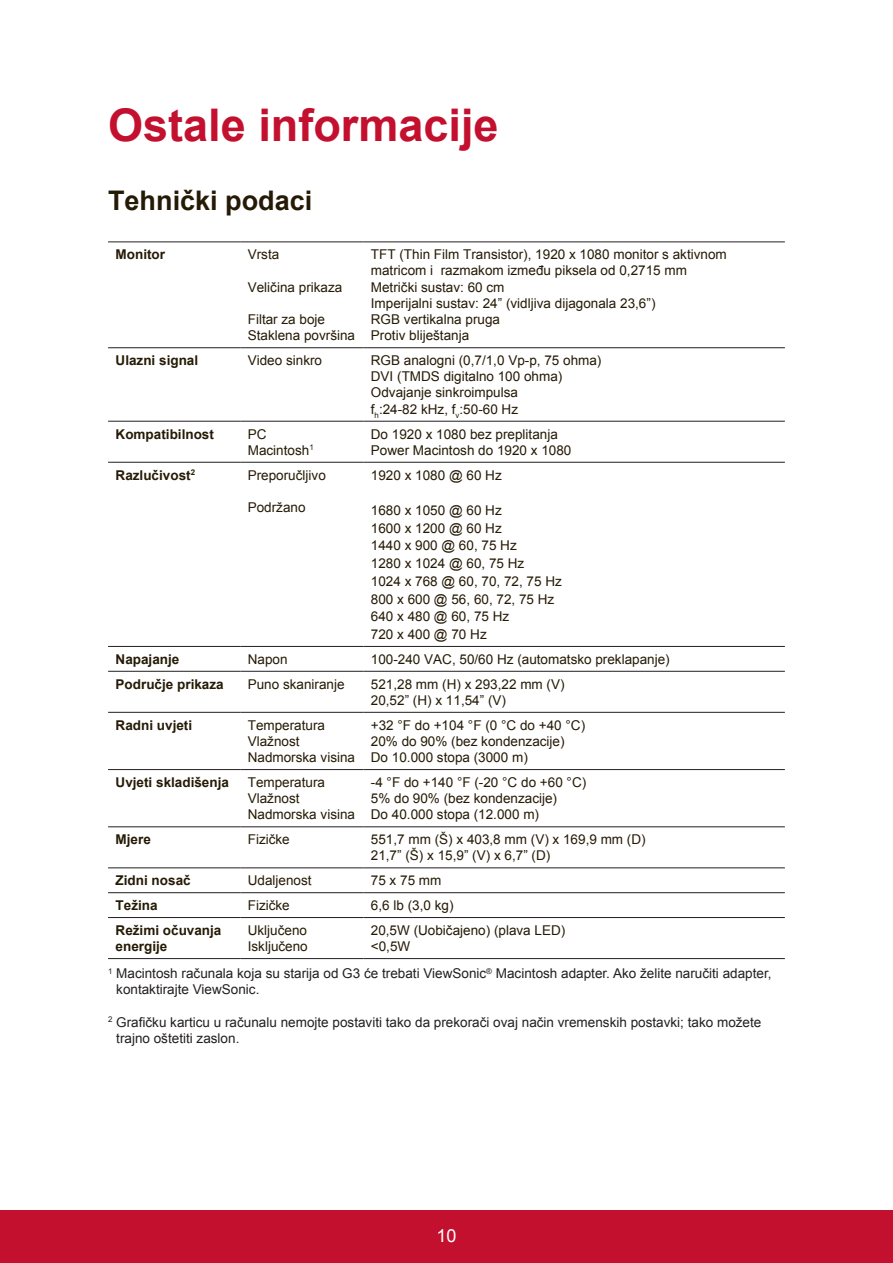
<style>
.page{position:relative;width:893px;height:1263px;background:#fff}
.page>*{position:absolute;margin:0;border:0;box-sizing:border-box;transform-origin:0 0}
.t1{font:700 45px "Arial";color:#c3102f}
.t2{font:700 27px "Arial";color:#251a05}
.t3{font:18px "Arial";color:#fff}
.t4{font:13.5px/16.2px "Arial";color:#251a05}
.t5{font:13.5px/16.2px "Arial";color:#231f20}
.t6{font:700 13.5px/16.2px "Arial";color:#251a05}
</style>
<div class="page">
<div style="left:0;top:1210px;width:892px;height:53px;background:#c3102f"></div>
<hr style="left:108px;top:347px;width:132px;height:1px;background:#231f20">
<hr style="left:240px;top:347px;width:123px;height:1px;background:#231f20">
<hr style="left:363px;top:347px;width:421px;height:1px;background:#231f20">
<hr style="left:108px;top:462px;width:132px;height:1px;background:#231f20">
<hr style="left:240px;top:462px;width:123px;height:1px;background:#231f20">
<hr style="left:363px;top:462px;width:421px;height:1px;background:#231f20">
<hr style="left:108px;top:646px;width:132px;height:1px;background:#231f20">
<hr style="left:240px;top:646px;width:123px;height:1px;background:#231f20">
<hr style="left:363px;top:646px;width:421px;height:1px;background:#231f20">
<hr style="left:108px;top:671px;width:132px;height:1px;background:#231f20">
<hr style="left:240px;top:671px;width:123px;height:1px;background:#231f20">
<hr style="left:363px;top:671px;width:421px;height:1px;background:#231f20">
<hr style="left:108px;top:712px;width:132px;height:1px;background:#231f20">
<hr style="left:240px;top:712px;width:123px;height:1px;background:#231f20">
<hr style="left:363px;top:712px;width:421px;height:1px;background:#231f20">
<hr style="left:108px;top:769px;width:132px;height:1px;background:#231f20">
<hr style="left:240px;top:769px;width:123px;height:1px;background:#231f20">
<hr style="left:363px;top:769px;width:421px;height:1px;background:#231f20">
<hr style="left:108px;top:826px;width:132px;height:1px;background:#231f20">
<hr style="left:240px;top:826px;width:123px;height:1px;background:#231f20">
<hr style="left:363px;top:826px;width:421px;height:1px;background:#231f20">
<hr style="left:108px;top:421px;width:132px;height:1px;background:#231f20">
<hr style="left:108px;top:867px;width:132px;height:1px;background:#231f20">
<hr style="left:240px;top:867px;width:123px;height:1px;background:#231f20">
<hr style="left:363px;top:867px;width:421px;height:1px;background:#231f20">
<hr style="left:108px;top:892px;width:132px;height:1px;background:#231f20">
<hr style="left:240px;top:892px;width:123px;height:1px;background:#231f20">
<hr style="left:363px;top:892px;width:421px;height:1px;background:#231f20">
<hr style="left:240px;top:421px;width:123px;height:1px;background:#231f20">
<hr style="left:108px;top:917px;width:132px;height:1px;background:#231f20">
<hr style="left:240px;top:917px;width:123px;height:1px;background:#231f20">
<hr style="left:363px;top:917px;width:421px;height:1px;background:#231f20">
<hr style="left:363px;top:421px;width:421px;height:1px;background:#231f20">
<hr style="left:108px;top:241px;width:132px;height:1px;background:#231f20">
<hr style="left:240px;top:241px;width:123px;height:1px;background:#231f20">
<hr style="left:363px;top:241px;width:421px;height:1px;background:#231f20">
<hr style="left:108px;top:958px;width:132px;height:1px;background:#231f20">
<hr style="left:240px;top:958px;width:123px;height:1px;background:#231f20">
<hr style="left:363px;top:958px;width:421px;height:1px;background:#231f20">
<h1 class="t1" style="left:108px;top:95px;width:392px">Ostale informacije</h1>
<h2 class="t2" style="left:108px;top:182px;width:206px">Tehnički podaci</h2>
<p class="t6" style="left:116px;top:247px;width:51px">Monitor</p>
<p class="t4" style="left:248px;top:246px;width:33px">Vrsta</p>
<p class="t4" style="left:248px;top:279px;width:96px">Veličina prikaza</p>
<p class="t4" style="left:248px;top:311px;width:109px">Filtar za boje<br>Staklena površina</p>
<p class="t4" style="left:371px;top:246px;width:357px">TFT (Thin Film Transistor), 1920 x 1080 monitor s aktivnom matricom i razmakom između piksela od 0,2715 mm Metrički sustav: 60 cm<br>Imperijalni sustav: 24” (vidljiva dijagonala 23,6”)<br>RGB vertikalna pruga<br>Protiv bliještanja</p>
<p class="t6" style="left:116px;top:353px;width:84px">Ulazni signal</p>
<p class="t4" style="left:248px;top:352px;width:76px">Video sinkro</p>
<p class="t4" style="left:371px;top:352px;width:232px">RGB analogni (0,7/1,0 Vp-p, 75 ohma)<br>DVI (TMDS digitalno 100 ohma)<br>Odvajanje sinkroimpulsa<br>f<sub>h</sub>:24-82 kHz, f<sub>v</sub>:50-60 Hz</p>
<p class="t6" style="left:116px;top:426px;width:100px">Kompatibilnost</p>
<p class="t4" style="left:248px;top:426px;width:67px">PC<br>Macintosh<sup>1</sup></p>
<p class="t4" style="left:370px;top:426px;width:202px">Do 1920 x 1080 bez preplitanja<br>Power Macintosh do 1920 x 1080</p>
<p class="t6" style="left:115px;top:467px;width:81px">Razlučivost<sup>2</sup></p>
<p class="t4" style="left:248px;top:467px;width:80px">Preporučljivo</p>
<p class="t4" style="left:248px;top:499px;width:59px">Podržano</p>
<p class="t4" style="left:370px;top:467px;width:132px">1920 x 1080 @ 60 Hz</p>
<p class="t4" style="left:370px;top:501px;width:192px;line-height:17.7px">1680 x 1050 @ 60 Hz<br>1600 x 1200 @ 60 Hz<br>1440 x 900 @ 60, 75 Hz<br>1280 x 1024 @ 60, 75 Hz<br>1024 x 768 @ 60, 70, 72, 75 Hz<br>800 x 600 @ 56, 60, 72, 75 Hz<br>640 x 480 @ 60, 75 Hz<br>720 x 400 @ 70 Hz</p>
<p class="t6" style="left:115px;top:651px;width:65px">Napajanje</p>
<p class="t4" style="left:248px;top:651px;width:41px">Napon</p>
<p class="t4" style="left:370px;top:651px;width:300px">100-240 VAC, 50/60 Hz (automatsko preklapanje)</p>
<p class="t6" style="left:115px;top:676px;width:110px">Područje prikaza</p>
<p class="t4" style="left:248px;top:676px;width:98px">Puno skaniranje</p>
<p class="t4" style="left:370px;top:676px;width:195px">521,28 mm (H) x 293,22 mm (V)<br>20,52” (H) x 11,54” (V)</p>
<p class="t6" style="left:115px;top:717px;width:78px">Radni uvjeti</p>
<p class="t4" style="left:248px;top:717px;width:109px">Temperatura<br>Vlažnost<br>Nadmorska visina</p>
<p class="t4" style="left:370px;top:717px;width:216px">+32 °F do +104 °F (0 °C do +40 °C)<br>20% do 90% (bez kondenzacije)<br>Do 10.000 stopa (3000 m)</p>
<p class="t6" style="left:115px;top:774px;width:115px">Uvjeti skladišenja</p>
<p class="t4" style="left:248px;top:774px;width:109px">Temperatura<br>Vlažnost<br>Nadmorska visina</p>
<p class="t4" style="left:370px;top:774px;width:217px">-4 °F do +140 °F (-20 °C do +60 °C)<br>5% do 90% (bez kondenzacije)<br>Do 40.000 stopa (12.000 m)</p>
<p class="t6" style="left:115px;top:831px;width:37px">Mjere</p>
<p class="t4" style="left:248px;top:831px;width:43px">Fizičke</p>
<p class="t4" style="left:370px;top:831px;width:276px">551,7 mm (Š) x 403,8 mm (V) x 169,9 mm (D)<br>21,7” (Š) x 15,9” (V) x 6,7” (D)</p>
<p class="t6" style="left:115px;top:872px;width:77px">Zidni nosač</p>
<p class="t4" style="left:248px;top:872px;width:65px">Udaljenost</p>
<p class="t4" style="left:370px;top:872px;width:72px">75 x 75 mm</p>
<p class="t6" style="left:115px;top:897px;width:44px">Težina</p>
<p class="t4" style="left:248px;top:897px;width:43px">Fizičke</p>
<p class="t4" style="left:370px;top:897px;width:84px">6,6 lb (3,0 kg)</p>
<p class="t6" style="left:115px;top:922px;width:107px">Režimi očuvanja energije</p>
<p class="t4" style="left:248px;top:922px;width:62px">Uključeno<br>Isključeno</p>
<p class="t4" style="left:370px;top:922px;width:196px">20,5W (Uobičajeno) (plava LED) &lt;0,5W</p>
<p class="t5" style="left:116px;top:965px;width:656px;text-indent:-8px"><sup>1</sup> Macintosh računala koja su starija od G3 će trebati ViewSonic<sup>®</sup> Macintosh adapter. Ako želite naručiti adapter, kontaktirajte ViewSonic.</p>
<p class="t5" style="left:116px;top:1014px;width:646px;text-indent:-8px"><sup>2</sup> Grafičku karticu u računalu nemojte postaviti tako da prekorači ovaj način vremenskih postavki; tako možete trajno oštetiti zaslon.</p>
<h3 class="t3" style="left:436px;top:1223px;width:22px">10</h3>
</div>
